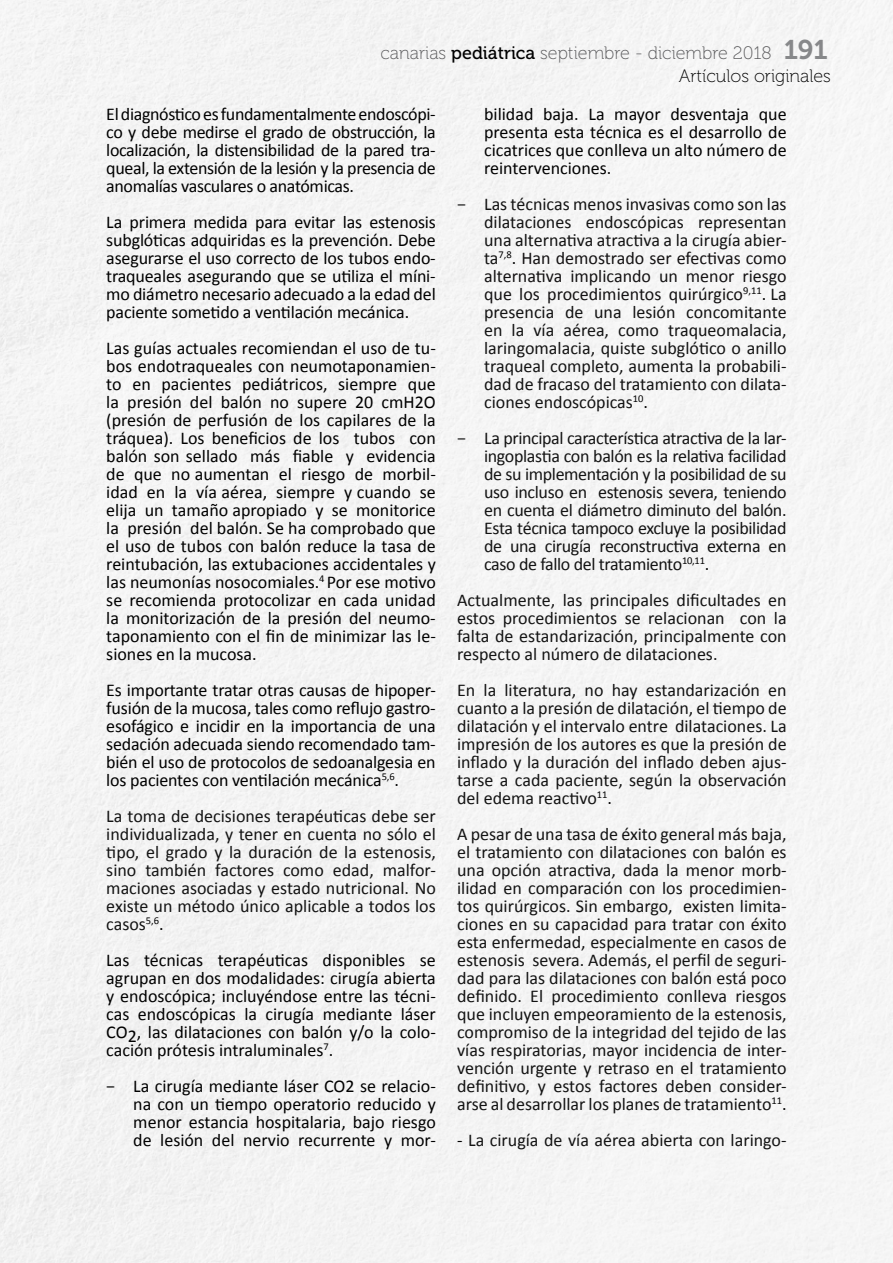
<style>
.page{position:relative;width:893px;height:1263px;background:#fff}
.page>*{position:absolute;margin:0;border:0;box-sizing:border-box;transform-origin:0 0}
.t1{font:18px/18px "Calibri";color:#131313;text-align:justify}
.t2{font:18px/18px "Calibri";letter-spacing:-.01em;color:#000;text-align:justify}
.t3{font:18px/23px "Museo 100";color:#58585a;text-align:right}
.s1{font-family:"Museo 500";color:#000}
.s2{font-family:"Museo 700";font-size:27px;color:#87888a}
.s3{color:#000}
.s4{color:#141213}
</style>
<div class="page">
<p class="t3" style="left:380px;top:41px;width:452px">canarias <span class="s1">pediátrica</span> septiembre - diciembre 2018 <span class="s2">191<br></span><span class="s3">Artículos originales</span></p>
<p class="t2" style="left:106px;top:104px;width:331px">El diagnóstico es fundamentalmente endoscópi&shy;co y debe medirse el grado de obstrucción, la localización, la distensibilidad de la pared tra&shy;queal, la extensión de la lesión y la presencia de anomalías vasculares o anatómicas.</p>
<p class="t2" style="left:106px;top:212px;width:331px">La primera medida para evitar las estenosis subglóticas adquiridas es la prevención. Debe asegurarse el uso correcto de los tubos endo&shy;traqueales asegurando que se utiliza el míni&shy;mo diámetro necesario adecuado a la edad del paciente sometido a ventilación mecánica.</p>
<p class="t2" style="left:106px;top:338px;width:331px">Las guías actuales recomiendan el uso de tu&shy;bos endotraqueales con neumotaponamien&shy;to en pacientes pediátricos, siempre que la presión del balón no supere 20 cmH2O (presión de perfusión de los capilares de la tráquea). Los beneficios de los tubos con balón son sellado más fiable y evidencia de que no aumentan el riesgo de morbil&shy;idad en la vía aérea, siempre y cuando se elija un tamaño apropiado y se monitorice la presión del balón. Se ha comprobado que el uso de tubos con balón reduce la tasa de reintubación, las extubaciones accidentales y las neumonías nosocomiales.<sup>4</sup> Por ese motivo se recomienda protocolizar en cada unidad la monitorización de la presión del neumo&shy;taponamiento con el fin de minimizar las le&shy;siones en la mucosa.</p>
<p class="t2" style="left:106px;top:680px;width:331px">Es importante tratar otras causas de hipoper&shy;fusión de la mucosa, tales como reflujo gastro&shy;esofágico e incidir en la importancia de una sedación adecuada siendo recomendado tam&shy;bién el uso de protocolos de sedoanalgesia en los pacientes con ventilación mecánica<sup>5,6</sup>.</p>
<p class="t1" style="left:106px;top:806px;width:331px">La toma de decisiones terapéuticas debe ser individualizada, y tener en cuenta no sólo el tipo, el grado y la duración de la estenosis, sino también factores como edad, malfor&shy;maciones asociadas y estado nutricional. No existe un método único aplicable a todos los casos<sup>5,6</sup><span class="s3">.</span></p>
<p class="t2" style="left:106px;top:950px;width:331px">Las técnicas terapéuticas disponibles se agrupan en dos modalidades: cirugía abierta y endoscópica; incluyéndose entre las técni&shy;cas endoscópicas la cirugía mediante láser CO2, las dilataciones con balón y/o la colo&shy;cación prótesis intraluminales<sup>7</sup>.</p>
<p class="t2" style="left:133px;top:1076px;width:304px;text-indent:-27px">− La cirugía mediante láser CO2 se relacio&shy;na con un tiempo operatorio reducido y menor estancia hospitalaria, bajo riesgo de lesión del nervio recurrente y mor-</p>
<p class="t2" style="left:484px;top:104px;width:304px">bilidad baja. La mayor desventaja que presenta esta técnica es el desarrollo de cicatrices que conlleva un alto número de reintervenciones.</p>
<p class="t1" style="left:484px;top:194px;width:304px;text-indent:-27px">− Las técnicas menos invasivas como son las dilataciones endoscópicas representan una alternativa atractiva a la cirugía abier&shy;ta<sup>7,8</sup><span class="s3">.</span> <span class="s4">Han demostrado ser efectivas como alternativa implicando un menor riesgo que los procedimientos quirúrgico</span><sup>9,11</sup><span class="s3">.</span> La presencia de una lesión concomitante en la vía aérea, como traqueomalacia, laringomalacia, quiste subglótico o anillo traqueal completo, aumenta la probabili&shy;dad de fracaso del tratamiento con dilata&shy;ciones endoscópicas<sup>10</sup><span class="s3">.</span></p>
<p class="t1" style="left:484px;top:428px;width:304px;text-indent:-27px">− La principal característica atractiva de la lar&shy;ingoplastia con balón es la relativa facilidad de su implementación y la posibilidad de su uso incluso en estenosis severa, teniendo en cuenta el diámetro diminuto del balón.<br>Esta técnica tampoco excluye la posibilidad de una cirugía reconstructiva externa en caso de fallo del tratamiento<sup>10,11</sup><span class="s3">.</span></p>
<p class="t1" style="left:457px;top:590px;width:331px">Actualmente, las principales dificultades en estos procedimientos se relacionan con la falta de estandarización, principalmente con respecto al número de dilataciones.</p>
<p class="t1" style="left:457px;top:680px;width:331px">En la literatura, no hay estandarización en cuanto a la presión de dilatación, el tiempo de dilatación y el intervalo entre dilataciones. La impresión de los autores es que la presión de inflado y la duración del inflado deben ajus&shy;tarse a cada paciente, según la observación del edema reactivo<sup>11</sup><span class="s3">.</span></p>
<p class="t1" style="left:457px;top:824px;width:331px">A pesar de una tasa de éxito general más baja, el tratamiento con dilataciones con balón es una opción atractiva, dada la menor morb&shy;ilidad en comparación con los procedimien&shy;tos quirúrgicos. Sin embargo, existen limita&shy;ciones en su capacidad para tratar con éxito esta enfermedad, especialmente en casos de estenosis severa. Además, el perfil de seguri&shy;dad para las dilataciones con balón está poco definido. El procedimiento conlleva riesgos que incluyen empeoramiento de la estenosis, compromiso de la integridad del tejido de las vías respiratorias, mayor incidencia de inter&shy;vención urgente y retraso en el tratamiento definitivo, y estos factores deben consider&shy;arse al desarrollar los planes de tratamiento<sup>11</sup><span class="s3">.</span></p>
<p class="t1" style="left:457px;top:1130px;width:331px"><span class="s3">-</span> La cirugía de vía aérea abierta con laringo-</p>
</div>
